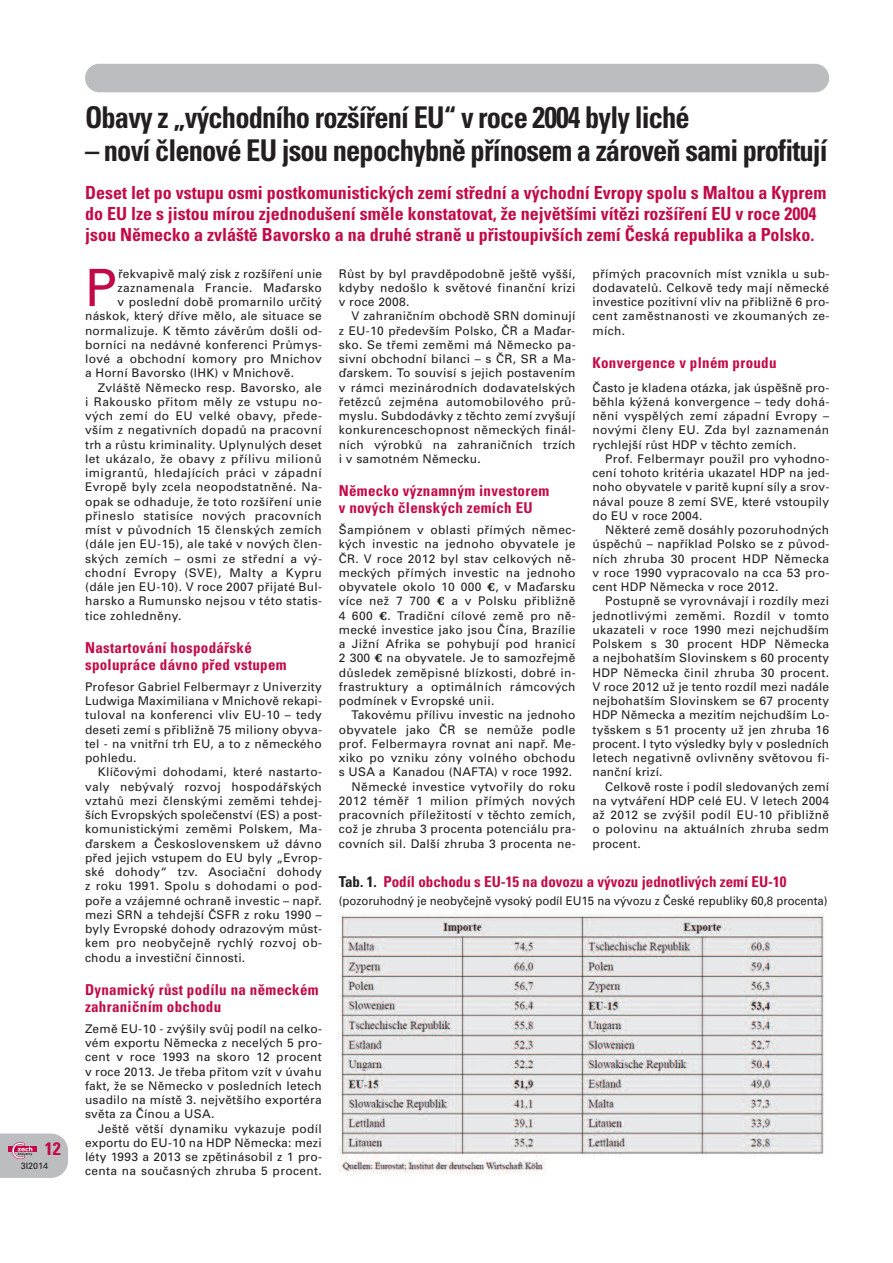
<style>
.page{position:relative;width:893px;height:1263px;background:#fff}
.page>*{position:absolute;margin:0;border:0;box-sizing:border-box;transform-origin:0 0}
.t1{font:51.45px "Univers CE";color:#c30a49}
.t2{font:700 condensed 30px "Univers CE";letter-spacing:-.03em;color:#231f20;scale:.95 1}
.t3{font:700 condensed 18px/21px "Univers CE";color:#c30a49}
.t4{font:700 condensed 15px/16.5px "Univers CE";letter-spacing:.02em;color:#c30a49}
.t5{font:700 condensed 15px "Univers CE";color:#c30a49}
.t6{font:12px/14.2px "Univers CE";letter-spacing:.03em;color:#231f20;text-align:justify}
.t7{font:12px "Univers CE";color:#231f20;scale:.95 1}
.t8{font:9px "Univers CE";color:#231f20}
.s1{font-family:"Charter";font-weight:900}
.s2{color:#231f20}
</style>
<div class="page">
<div style="left:85px;top:64px;width:744px;height:28px;background:#bcbdc0;border-radius:14px"></div>
<svg style="left:0;top:1133px;width:68px;height:45px;background:#c0b7bd"></svg>
<img style="left:339px;top:912px;width:485px;height:262px">
<h3 class="t3" style="left:45px;top:1140px;width:17px">12</h3>
<p class="t8" style="left:21px;top:1163px;width:29px">3I2014</p>
<h2 class="t2" style="left:85px;top:106px;width:638px">Obavy z „východního rozšíření EU“ v roce 2004 byly liché</h2>
<h2 class="t2" style="left:85px;top:139px;width:783px">– noví členové EU jsou nepochybně přínosem a zároveň sami profitují</h2>
<p class="t3" style="left:85px;top:183px;width:743px">Deset let po vstupu osmi postkomunistických zemí střední a východní Evropy spolu s Maltou a Kyprem do EU lze s jistou mírou zjednodušení směle konstatovat, že největšími vítězi rozšíření EU v roce 2004 jsou Německo a zvláště Bavorsko a na druhé straně u přistoupivších zemí Česká republika a Polsko.</p>
<h1 class="t1" style="left:85px;top:269px;width:33px">P</h1>
<p class="t6" style="left:118px;top:267px;width:206px">řekvapivě malý zisk z rozšíření unie</p>
<p class="t6" style="left:117px;top:281px;width:206px">zaznamenala Francie. Maďarsko</p>
<p class="t6" style="left:117px;top:296px;width:206px">v poslední době promarnilo určitý</p>
<p class="t6" style="left:85px;top:310px;width:238px">náskok, který dříve mělo, ale situace se</p>
<p class="t6" style="left:85px;top:324px;width:238px">normalizuje. K těmto závěrům došli od-</p>
<p class="t6" style="left:85px;top:338px;width:238px">borníci na nedávné konferenci Průmys-</p>
<p class="t6" style="left:85px;top:353px;width:238px">lové a obchodní komory pro Mnichov</p>
<p class="t6" style="left:85px;top:367px;width:211px">a Horní Bavorsko (IHK) v Mnichově.</p>
<p class="t6" style="left:98px;top:381px;width:225px">Zvláště Německo resp. Bavorsko, ale</p>
<p class="t6" style="left:85px;top:395px;width:239px">i Rakousko přitom měly ze vstupu no-</p>
<p class="t6" style="left:85px;top:410px;width:239px">vých zemí do EU velké obavy, přede-</p>
<p class="t6" style="left:85px;top:424px;width:238px">vším z negativních dopadů na pracovní</p>
<p class="t6" style="left:85px;top:438px;width:238px">trh a růstu kriminality. Uplynulých deset</p>
<p class="t6" style="left:85px;top:452px;width:238px">let ukázalo, že obavy z přílivu milionů</p>
<p class="t6" style="left:85px;top:467px;width:238px">imigrantů, hledajících práci v západní</p>
<p class="t6" style="left:85px;top:481px;width:239px">Evropě byly zcela neopodstatněné. Na-</p>
<p class="t6" style="left:85px;top:495px;width:238px">opak se odhaduje, že toto rozšíření unie</p>
<p class="t6" style="left:85px;top:509px;width:238px">přineslo statisíce nových pracovních</p>
<p class="t6" style="left:85px;top:524px;width:238px">míst v původních 15 členských zemích</p>
<p class="t6" style="left:85px;top:538px;width:239px">(dále jen EU-15), ale také v nových člen-</p>
<p class="t6" style="left:85px;top:552px;width:239px">ských zemích – osmi ze střední a vý-</p>
<p class="t6" style="left:85px;top:566px;width:238px">chodní Evropy (SVE), Malty a Kypru</p>
<p class="t6" style="left:85px;top:581px;width:239px">(dále jen EU-10). V roce 2007 přijaté Bul-</p>
<p class="t6" style="left:85px;top:595px;width:239px">harsko a Rumunsko nejsou v této statis-</p>
<p class="t6" style="left:85px;top:609px;width:98px">tice zohledněny.</p>
<p class="t4" style="left:85px;top:641px;width:203px">Nastartování hospodářské spolupráce dávno před vstupem</p>
<p class="t6" style="left:85px;top:680px;width:238px">Profesor Gabriel Felbermayr z Univerzity Ludwiga Maximiliana v Mnichově rekapi&shy;tuloval na konferenci vliv EU-10 – tedy deseti zemí s přibližně 75 miliony obyva&shy;tel - na vnitřní trh EU, a to z německého pohledu.</p>
<p class="t6" style="left:85px;top:766px;width:238px;text-indent:13px">Klíčovými dohodami, které nastarto&shy;valy nebývalý rozvoj hospodářských vztahů mezi členskými zeměmi tehdej&shy;ších Evropských společenství (ES) a post&shy;komunistickými zeměmi Polskem, Ma&shy;ďarskem a Československem už dávno před jejich vstupem do EU byly „Evrop&shy;ské dohody“ tzv. Asociační dohody z roku 1991. Spolu s dohodami o pod&shy;poře a vzájemné ochraně investic – např. mezi SRN a tehdejší ČSFR z roku 1990 – byly Evropské dohody odrazovým můst&shy;kem pro neobyčejně rychlý rozvoj ob&shy;chodu a investiční činnosti.</p>
<p class="t4" style="left:85px;top:983px;width:235px">Dynamický růst podílu na německém zahraničním obchodu</p>
<p class="t6" style="left:85px;top:1022px;width:238px">Země EU-10 - zvýšily svůj podíl na celko&shy;vém exportu Německa z necelých 5 pro&shy;cent v roce 1993 na skoro 12 procent v roce 2013. Je třeba přitom vzít v úvahu fakt, že se Německo v posledních letech usadilo na místě 3. největšího exportéra světa za Čínou a USA.</p>
<p class="t6" style="left:85px;top:1122px;width:238px;text-indent:13px">Ještě větší dynamiku vykazuje podíl exportu do EU-10 na HDP Německa: mezi léty 1993 a 2013 se zpětinásobil z 1 pro&shy;centa na současných zhruba 5 procent.</p>
<p class="t6" style="left:339px;top:267px;width:238px">Růst by byl pravděpodobně ještě vyšší, kdyby nedošlo k světové finanční krizi v roce 2008.</p>
<p class="t6" style="left:339px;top:310px;width:238px;text-indent:13px">V zahraničním obchodě SRN dominují z EU-10 především Polsko, ČR a Maďar&shy;sko. Se třemi zeměmi má Německo pa&shy;sivní obchodní bilanci – s ČR, SR a Ma&shy;ďarskem. To souvisí s jejich postavením v rámci mezinárodních dodavatelských řetězců zejména automobilového prů&shy;myslu. Subdodávky z těchto zemí zvyšují konkurenceschopnost německých finál&shy;ních výrobků na zahraničních trzích i v samotném Německu.</p>
<p class="t4" style="left:339px;top:484px;width:212px">Německo významným investorem v nových členských zemích EU</p>
<p class="t6" style="left:339px;top:524px;width:238px">Šampiónem v oblasti přímých němec&shy;kých investic na jednoho obyvatele je ČR. V roce 2012 byl stav celkových ně&shy;meckých přímých investic na jednoho obyvatele okolo 10 000 <span class="s1">€</span>, v Maďarsku více než 7 700 <span class="s1">€</span> a v Polsku přibližně 4 600 <span class="s1">€</span>. Tradiční cílové země pro ně&shy;mecké investice jako jsou Čína, Brazílie a Jižní Afrika se pohybují pod hranicí 2 300 <span class="s1">€</span> na obyvatele. Je to samozřejmě důsledek zeměpisné blízkosti, dobré in&shy;frastruktury a optimálních rámcových podmínek v Evropské unii.</p>
<p class="t6" style="left:339px;top:709px;width:239px;text-align:right">Takovému přílivu investic na jednoho obyvatele jako ČR se nemůže podle prof. Felbermayra rovnat ani např. Me&shy;xiko po vzniku zóny volného obchodu s USA a Kanadou (NAFTA) v roce 1992.<br>Německé investice vytvořily do roku 2012 téměř 1 milion přímých nových pracovních příležitostí v těchto zemích, což je zhruba 3 procenta potenciálu pra&shy;covních sil. Další zhruba 3 procenta ne-</p>
<p class="t6" style="left:592px;top:267px;width:239px">přímých pracovních míst vznikla u sub&shy;dodavatelů. Celkově tedy mají německé investice pozitivní vliv na přibližně 6 pro&shy;cent zaměstnanosti ve zkoumaných ze&shy;mích.</p>
<p class="t4" style="left:592px;top:356px;width:186px">Konvergence v plném proudu</p>
<p class="t6" style="left:592px;top:381px;width:238px">Často je kladena otázka, jak úspěšně pro&shy;běhla kýžená konvergence – tedy dohá&shy;nění vyspělých zemí západní Evropy – novými členy EU. Zda byl zaznamenán rychlejší růst HDP v těchto zemích.</p>
<p class="t6" style="left:592px;top:452px;width:238px;text-indent:13px">Prof. Felbermayr použil pro vyhodno&shy;cení tohoto kritéria ukazatel HDP na jed&shy;noho obyvatele v paritě kupní síly a srov&shy;nával pouze 8 zemí SVE, které vstoupily do EU v roce 2004.</p>
<p class="t6" style="left:592px;top:524px;width:238px;text-indent:13px">Některé země dosáhly pozoruhodných úspěchů – například Polsko se z původ&shy;ních zhruba 30 procent HDP Německa v roce 1990 vypracovalo na cca 53 pro&shy;cent HDP Německa v roce 2012.</p>
<p class="t6" style="left:592px;top:595px;width:238px;text-indent:13px">Postupně se vyrovnávají i rozdíly mezi jednotlivými zeměmi. Rozdíl v tomto ukazateli v roce 1990 mezi nejchudším Polskem s 30 procent HDP Německa a nejbohatším Slovinskem s 60 procenty HDP Německa činil zhruba 30 procent.<br>V roce 2012 už je tento rozdíl mezi nadále nejbohatším Slovinskem se 67 procenty HDP Německa a mezitím nejchudším Lo&shy;tyšskem s 51 procenty už jen zhruba 16 procent. I tyto výsledky byly v posledních letech negativně ovlivněny světovou fi&shy;nanční krizí.</p>
<p class="t6" style="left:592px;top:780px;width:238px;text-indent:13px">Celkově roste i podíl sledovaných zemí na vytváření HDP celé EU. V letech 2004 až 2012 se zvýšil podíl EU-10 přibližně o polovinu na aktuálních zhruba sedm procent.</p>
<p class="t5" style="left:339px;top:876px;width:449px"><span class="s2">Tab. 1.</span> Podíl obchodu s EU-15 na dovozu a vývozu jednotlivých zemí EU-10</p>
<p class="t7" style="left:339px;top:896px;width:516px">(pozoruhodný je neobyčejně vysoký podíl EU15 na vývozu z České republiky 60,8 procenta)</p>
</div>
